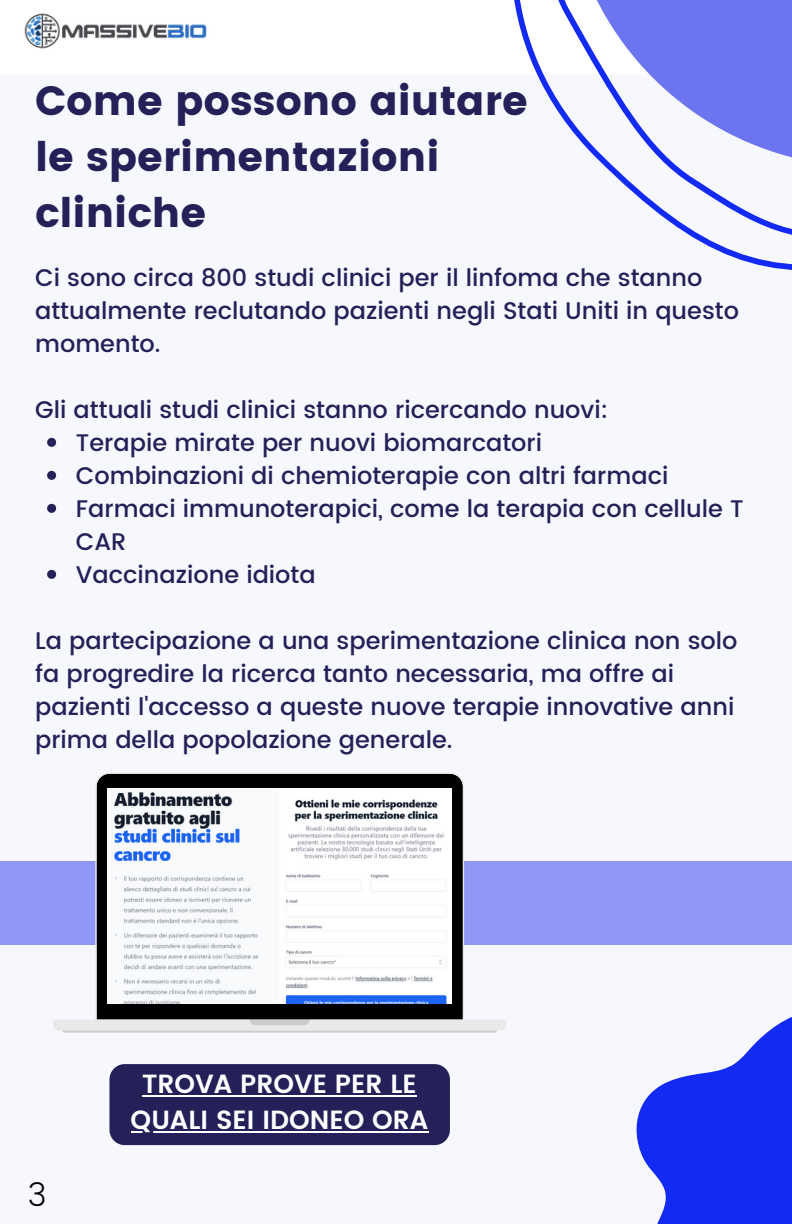
<style>
.page{position:relative;width:792px;height:1224px;background:#f7f8fe}
.page>*{position:absolute;margin:0;border:0;box-sizing:border-box;transform-origin:0 0}
.t1{font:40.8px/56px "Poppins";color:#242058}
.t2{font:300 32px "Poppins";color:#000}
.t3{font:600 26.2px/36px "Poppins";color:#fff;text-align:center}
.t4{font:500 24px/33px "Poppins";color:#242058}
</style>
<div class="page">
<div style="left:0;top:0;width:792px;height:74px;background:#fff"></div>
<svg style="left:514px;top:0;width:278px;height:259px"></svg>
<svg style="left:636px;top:1017px;width:156px;height:207px;fill:#122af3"></svg>
<svg style="left:47px;top:438px;width:9px;height:9px"></svg>
<svg style="left:47px;top:471px;width:9px;height:9px"></svg>
<svg style="left:47px;top:504px;width:9px;height:9px"></svg>
<svg style="left:47px;top:570px;width:9px;height:9px"></svg>
<img style="left:24px;top:13px;width:183px;height:36px">
<div style="left:0;top:861px;width:792px;height:84px;background:#9096f3"></div>
<svg style="left:53px;top:773px;width:453px;height:258px"></svg>
<svg style="left:250px;top:1020px;width:60px;height:5px"></svg>
<svg style="left:62px;top:1031px;width:435px;height:2px"></svg>
<img style="left:108px;top:788px;width:343px;height:215px">
<div style="left:109px;top:1064px;width:341px;height:81px;background:#242058;border-radius:15px"></div>
<hr style="left:142px;top:1095px;width:275px;height:1px;background:#fff">
<hr style="left:131px;top:1131px;width:297px;height:1px;background:#fff">
<p class="t1" style="left:35px;top:73px;width:494px">Come possono aiutare le sperimentazioni cliniche</p>
<p class="t4" style="left:35px;top:262px;width:705px">Ci sono circa 800 studi clinici per il linfoma che stanno attualmente reclutando pazienti negli Stati Uniti in questo momento.</p>
<p class="t4" style="left:35px;top:394px;width:575px">Gli attuali studi clinici stanno ricercando nuovi:</p>
<p class="t4" style="left:76px;top:427px;width:468px">Terapie mirate per nuovi biomarcatori</p>
<p class="t4" style="left:76px;top:460px;width:594px">Combinazioni di chemioterapie con altri farmaci</p>
<p class="t4" style="left:76px;top:493px;width:669px">Farmaci immunoterapici, come la terapia con cellule T<br>CAR</p>
<p class="t4" style="left:76px;top:559px;width:241px">Vaccinazione idiota</p>
<p class="t4" style="left:35px;top:625px;width:704px">La partecipazione a una sperimentazione clinica non solo fa progredire la ricerca tanto necessaria, ma offre ai pazienti l'accesso a queste nuove terapie innovative anni prima della popolazione generale.</p>
<p class="t2" style="left:28px;top:1176px;width:20px">3</p>
<p class="t3" style="left:131px;top:1066px;width:299px">TROVA PROVE PER LE<br>QUALI SEI IDONEO ORA</p>
</div>
